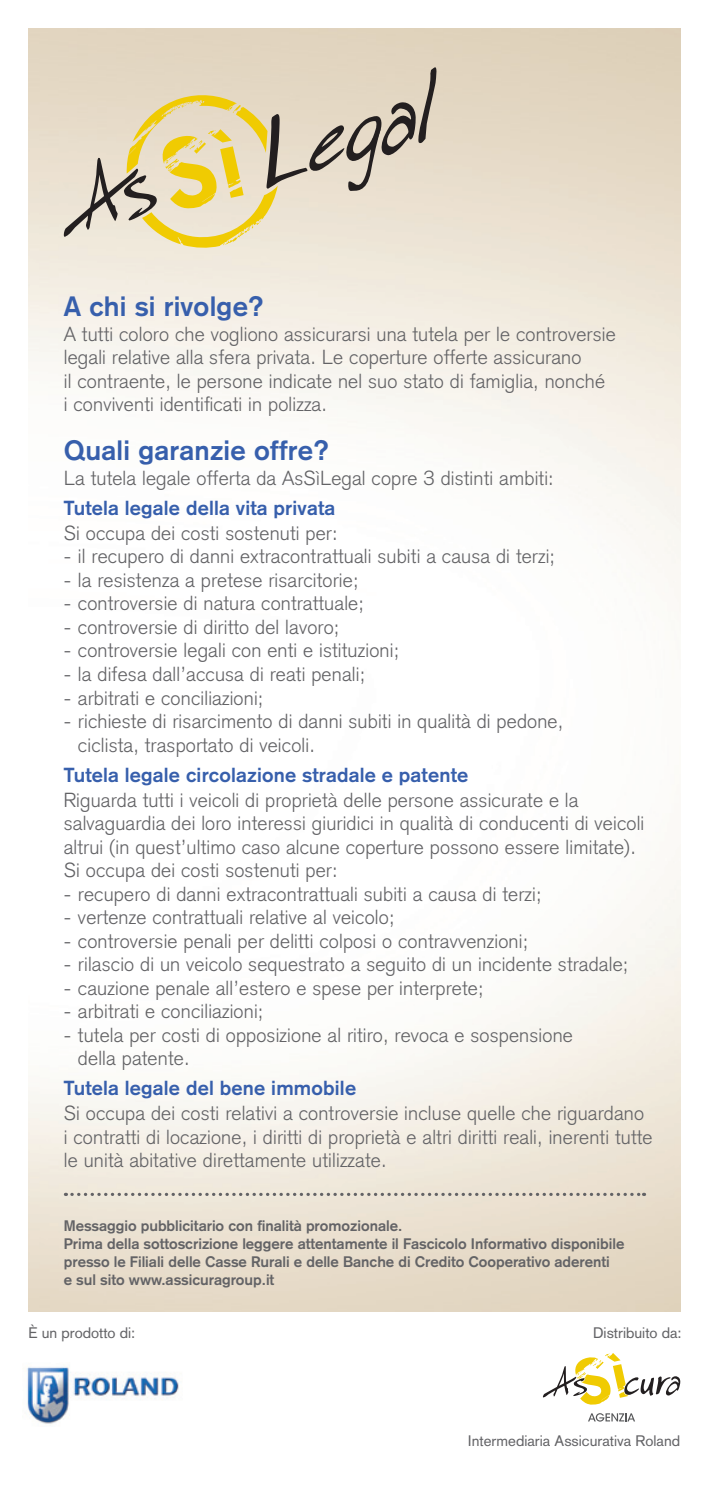
<style>
.page{position:relative;width:709px;height:1489px;background:#fff}
.page>*{position:absolute;margin:0;border:0;box-sizing:border-box;transform-origin:0 0}
.t1{font:700 27.5px "Akzidenz Grotesk";letter-spacing:.01em;color:#375fac}
.t2{font:300 20px/23.5px "Akzidenz Grotesk";letter-spacing:.01em;color:#636366}
.t3{font:700 20px "Akzidenz Grotesk";letter-spacing:.01em;color:#375fac}
.t4{font:700 15px/18px "Akzidenz Grotesk";color:#636366}
.t5{font:15px "Akzidenz Grotesk";color:#636366}
</style>
<div class="page">
<img style="left:28px;top:28px;width:652px;height:1283px">
<svg style="left:588px;top:1413px;width:47px;height:8px"></svg>
<svg style="left:543px;top:1353px;width:137px;height:52px"></svg>
<img style="left:27px;top:1365px;width:152px;height:59px">
<svg style="left:64px;top:67px;width:372px;height:181px;background:#dbceaf"></svg>
<svg style="left:72px;top:1192px;width:572px;height:3px;background:#c3bdb4"></svg>
<h1 class="t1" style="left:64px;top:289px;width:202px">A chi si rivolge?</h1>
<p class="t2" style="left:64px;top:322px;width:553px">A tutti coloro che vogliono assicurarsi una tutela per le controversie legali relative alla sfera privata. Le coperture offerte assicurano<br>il contraente, le persone indicate nel suo stato di famiglia, nonché<br>i conviventi identificati in polizza.</p>
<h1 class="t1" style="left:64px;top:434px;width:267px">Quali garanzie offre?</h1>
<p class="t2" style="left:64px;top:466px;width:491px">La tutela legale offerta da AsSìLegal copre 3 distinti ambiti:</p>
<p class="t3" style="left:64px;top:496px;width:273px">Tutela legale della vita privata</p>
<p class="t2" style="left:64px;top:521px;width:275px">Si occupa dei costi sostenuti per:</p>
<p class="t2" style="left:64px;top:545px;width:493px">- il recupero di danni extracontrattuali subiti a causa di terzi;</p>
<p class="t2" style="left:64px;top:568px;width:296px">- la resistenza a pretese risarcitorie;</p>
<p class="t2" style="left:64px;top:592px;width:302px">- controversie di natura contrattuale;</p>
<p class="t2" style="left:64px;top:615px;width:277px">- controversie di diritto del lavoro;</p>
<p class="t2" style="left:64px;top:639px;width:337px">- controversie legali con enti e istituzioni;</p>
<p class="t2" style="left:64px;top:662px;width:303px">- la difesa dall’accusa di reati penali;</p>
<p class="t2" style="left:64px;top:686px;width:201px">- arbitrati e conciliazioni;</p>
<p class="t2" style="left:78px;top:709px;width:487px;text-indent:-14px">- richieste di risarcimento di danni subiti in qualità di pedone, ciclista, trasportato di veicoli.</p>
<p class="t3" style="left:64px;top:762px;width:406px">Tutela legale circolazione stradale e patente</p>
<p class="t2" style="left:64px;top:788px;width:582px">Riguarda tutti i veicoli di proprietà delle persone assicurate e la salvaguardia dei loro interessi giuridici in qualità di conducenti di veicoli altrui (in quest’ultimo caso alcune coperture possono essere limitate).<br>Si occupa dei costi sostenuti per:</p>
<p class="t2" style="left:64px;top:882px;width:479px">- recupero di danni extracontrattuali subiti a causa di terzi;</p>
<p class="t2" style="left:64px;top:905px;width:332px">- vertenze contrattuali relative al veicolo;</p>
<p class="t2" style="left:64px;top:929px;width:466px">- controversie penali per delitti colposi o contravvenzioni;</p>
<p class="t2" style="left:64px;top:952px;width:566px">- rilascio di un veicolo sequestrato a seguito di un incidente stradale;</p>
<p class="t2" style="left:64px;top:976px;width:421px">- cauzione penale all’estero e spese per interprete;</p>
<p class="t2" style="left:64px;top:999px;width:201px">- arbitrati e conciliazioni;</p>
<p class="t2" style="left:78px;top:1023px;width:496px;text-indent:-14px">- tutela per costi di opposizione al ritiro, revoca e sospensione della patente.</p>
<p class="t3" style="left:64px;top:1076px;width:294px">Tutela legale del bene immobile</p>
<p class="t2" style="left:64px;top:1101px;width:590px">Si occupa dei costi relativi a controversie incluse quelle che riguardano i contratti di locazione, i diritti di proprietà e altri diritti reali, inerenti tutte le unità abitative direttamente utilizzate.</p>
<p class="t4" style="left:64px;top:1216px;width:562px">Messaggio pubblicitario con finalità promozionale.<br>Prima della sottoscrizione leggere attentamente il Fascicolo Informativo disponibile presso le Filiali delle Casse Rurali e delle Banche di Credito Cooperativo aderenti<br>e sul sito www.assicuragroup.it</p>
<p class="t5" style="left:28px;top:1323px;width:108px">È un prodotto di:</p>
<p class="t5" style="left:593px;top:1323px;width:90px">Distribuito da:</p>
<p class="t5" style="left:468px;top:1431px;width:214px">Intermediaria Assicurativa Roland</p>
</div>
